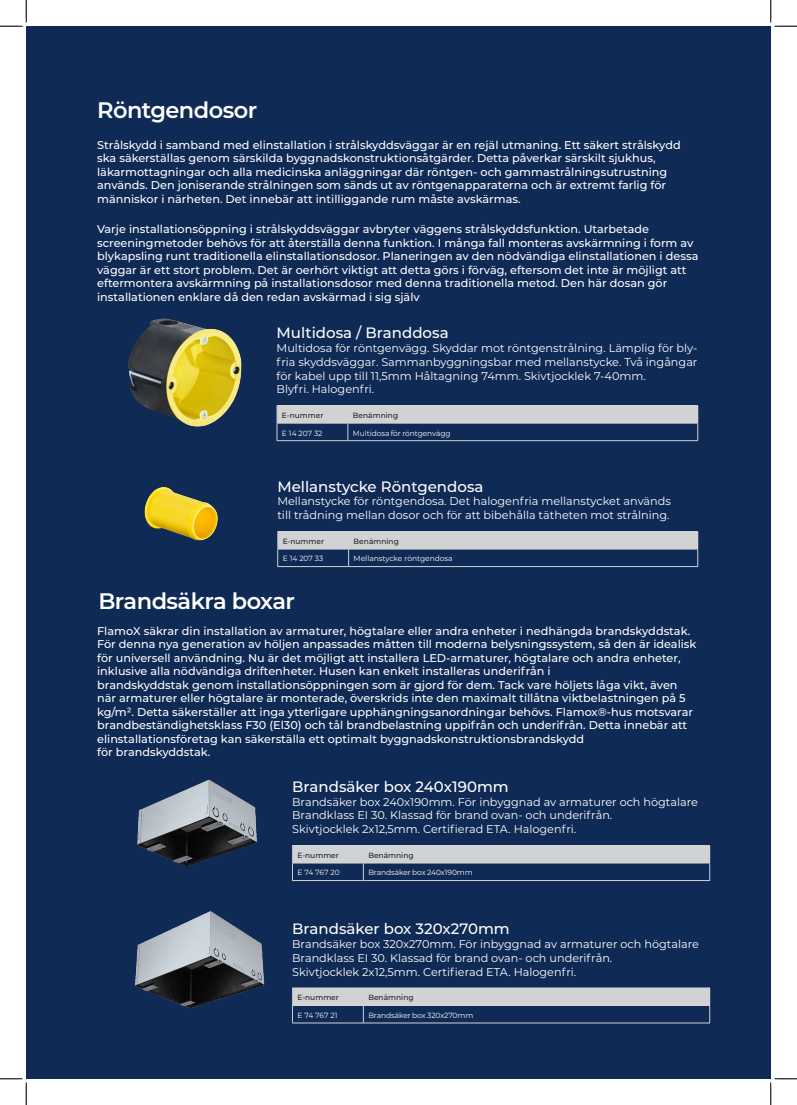
<style>
.page{position:relative;width:797px;height:1105px;background:#fff}
.page>*{position:absolute;margin:0;border:0;box-sizing:border-box;transform-origin:0 0}
.Heading_1{font:600 22.5px "Montserrat";letter-spacing:-.025em;color:#fff}
.t1{font:500 15px "Montserrat";color:#fff}
.t2{font:500 11.25px/13.5px "Montserrat";color:#fff}
.t3{font:11.25px/13.8px "Montserrat";color:#fff}
.t4{font:7.5px "Montserrat";letter-spacing:-.01em;color:#fff}
.t5{font:500 7.5px "Montserrat";color:#231f20}
</style>
<div class="page">
<div style="left:26px;top:26px;width:744px;height:1053px;background:#102a56"></div>
<div style="left:277px;top:406px;width:71px;height:17px;background:#d1d2d4"></div>
<div style="left:348px;top:406px;width:349px;height:17px;background:#d1d2d4"></div>
<hr style="left:277px;top:440px;width:71px;height:1px;background:#d1d2d4">
<hr style="left:348px;top:440px;width:350px;height:1px;background:#d1d2d4">
<hr style="left:348px;top:405px;width:350px;height:1px;background:#d1d2d4">
<svg style="left:347px;top:424px;width:1px;height:16px"></svg>
<svg style="left:697px;top:406px;width:1px;height:34px"></svg>
<hr style="left:348px;top:423px;width:350px;height:1px;background:#d1d2d4">
<svg style="left:277px;top:407px;width:1px;height:33px"></svg>
<hr style="left:277px;top:405px;width:71px;height:1px;background:#d1d2d4">
<hr style="left:277px;top:423px;width:71px;height:1px;background:#d1d2d4">
<img style="left:127px;top:318px;width:115px;height:109px">
<img style="left:144px;top:487px;width:74px;height:54px">
<div style="left:278px;top:532px;width:70px;height:17px;background:#d1d2d4"></div>
<div style="left:348px;top:532px;width:349px;height:17px;background:#d1d2d4"></div>
<hr style="left:277px;top:566px;width:71px;height:1px;background:#d1d2d4">
<hr style="left:348px;top:566px;width:350px;height:1px;background:#d1d2d4">
<hr style="left:348px;top:531px;width:350px;height:1px;background:#d1d2d4">
<svg style="left:348px;top:550px;width:1px;height:16px"></svg>
<svg style="left:697px;top:532px;width:1px;height:34px"></svg>
<hr style="left:348px;top:549px;width:350px;height:1px;background:#d1d2d4">
<svg style="left:277px;top:532px;width:1px;height:34px"></svg>
<hr style="left:277px;top:531px;width:71px;height:1px;background:#d1d2d4">
<hr style="left:277px;top:549px;width:71px;height:1px;background:#d1d2d4">
<div style="left:292px;top:845px;width:71px;height:18px;background:#d1d2d4"></div>
<div style="left:363px;top:845px;width:346px;height:18px;background:#d1d2d4"></div>
<hr style="left:292px;top:880px;width:71px;height:1px;background:#d1d2d4">
<hr style="left:363px;top:880px;width:347px;height:1px;background:#d1d2d4">
<hr style="left:363px;top:845px;width:347px;height:1px;background:#d1d2d4">
<svg style="left:363px;top:864px;width:1px;height:16px"></svg>
<svg style="left:709px;top:846px;width:1px;height:34px"></svg>
<hr style="left:363px;top:863px;width:347px;height:1px;background:#d1d2d4">
<svg style="left:292px;top:846px;width:1px;height:34px"></svg>
<hr style="left:292px;top:863px;width:71px;height:1px;background:#d1d2d4">
<img style="left:137px;top:779px;width:120px;height:88px">
<div style="left:292px;top:988px;width:71px;height:17px;background:#d1d2d4"></div>
<div style="left:363px;top:988px;width:346px;height:17px;background:#d1d2d4"></div>
<hr style="left:292px;top:1023px;width:71px;height:1px;background:#d1d2d4">
<hr style="left:363px;top:1023px;width:347px;height:1px;background:#d1d2d4">
<svg style="left:363px;top:1006px;width:1px;height:17px"></svg>
<svg style="left:709px;top:988px;width:1px;height:35px"></svg>
<hr style="left:363px;top:1005px;width:347px;height:1px;background:#d1d2d4">
<svg style="left:292px;top:989px;width:1px;height:34px"></svg>
<hr style="left:292px;top:1005px;width:71px;height:1px;background:#d1d2d4">
<img style="left:135px;top:911px;width:130px;height:98px">
<svg style="left:0;top:0;width:27px;height:27px"></svg>
<svg style="left:0;top:1078px;width:27px;height:27px"></svg>
<svg style="left:770px;top:0;width:27px;height:27px"></svg>
<svg style="left:770px;top:1078px;width:27px;height:27px"></svg>
<p class="Heading_1" style="left:97px;top:94px;width:161px">Röntgendosor</p>
<p class="t2" style="left:97px;top:138px;width:585px">Strålskydd i samband med elinstallation i strålskyddsväggar är en rejäl utmaning. Ett säkert strålskydd ska säkerställas genom särskilda byggnadskonstruktionsåtgärder. Detta påverkar särskilt sjukhus, läkarmottagningar och alla medicinska anläggningar där röntgen- och gammastrålningsutrustning används. Den joniserande strålningen som sänds ut av röntgenapparaterna och är extremt farlig för människor i närheten. Det innebär att intilliggande rum måste avskärmas.</p>
<p class="t2" style="left:97px;top:222px;width:602px">Varje installationsöppning i strålskyddsväggar avbryter väggens strålskyddsfunktion. Utarbetade screeningmetoder behövs för att återställa denna funktion. I många fall monteras avskärmning i form av blykapsling runt traditionella elinstallationsdosor. Planeringen av den nödvändiga elinstallationen i dessa väggar är ett stort problem. Det är oerhört viktigt att detta görs i förväg, eftersom det inte är möjligt att eftermontera avskärmning på installationsdosor med denna traditionella metod. Den här dosan gör installationen enklare då den redan avskärmad i sig själv</p>
<p class="t1" style="left:277px;top:322px;width:173px">Multidosa / Branddosa</p>
<p class="t3" style="left:277px;top:341px;width:422px">Multidosa för röntgenvägg. Skyddar mot röntgenstrålning. Lämplig för bly&shy;fria skyddsväggar. Sammanbyggningsbar med mellanstycke. Två ingångar för kabel upp till 11,5mm Håltagning 74mm. Skivtjocklek 7-40mm.<br>Blyfri. Halogenfri.</p>
<p class="t5" style="left:282px;top:410px;width:43px">E-nummer</p>
<p class="t5" style="left:353px;top:410px;width:47px">Benämning</p>
<p class="t4" style="left:282px;top:428px;width:42px">E 14 207 32</p>
<p class="t4" style="left:353px;top:428px;width:99px">Multidosa för röntgenvägg</p>
<p class="t1" style="left:277px;top:476px;width:207px">Mellanstycke Röntgendosa</p>
<p class="t3" style="left:277px;top:494px;width:395px">Mellanstycke för röntgendosa. Det halogenfria mellanstycket används till trådning mellan dosor och för att bibehålla tätheten mot strålning.</p>
<p class="t5" style="left:283px;top:536px;width:43px">E-nummer</p>
<p class="t5" style="left:353px;top:536px;width:47px">Benämning</p>
<p class="t4" style="left:283px;top:554px;width:42px">E 14 207 33</p>
<p class="t4" style="left:353px;top:554px;width:101px">Mellanstycke röntgendosa</p>
<p class="Heading_1" style="left:98px;top:585px;width:198px">Brandsäkra boxar</p>
<p class="t2" style="left:97px;top:623px;width:601px">FlamoX säkrar din installation av armaturer, högtalare eller andra enheter i nedhängda brandskyddstak.<br>För denna nya generation av höljen anpassades måtten till moderna belysningssystem, så den är idealisk för universell användning. Nu är det möjligt att installera LED-armaturer, högtalare och andra enheter, inklusive alla nödvändiga driftenheter. Husen kan enkelt installeras underifrån i<br>brandskyddstak genom installationsöppningen som är gjord för dem. Tack vare höljets låga vikt, även när armaturer eller högtalare är monterade, överskrids inte den maximalt tillåtna viktbelastningen på 5 kg/m². Detta säkerställer att inga ytterligare upphängningsanordningar behövs. Flamox®-hus motsvarar brandbeständighetsklass F30 (El30) och tål brandbelastning uppifrån och underifrån. Detta innebär att elinstallationsföretag kan säkerställa ett optimalt byggnadskonstruktionsbrandskydd<br>för brandskyddstak.</p>
<p class="t1" style="left:292px;top:776px;width:218px">Brandsäker box 240x190mm</p>
<p class="t3" style="left:292px;top:794px;width:407px">Brandsäker box 240x190mm. För inbyggnad av armaturer och högtalare</p>
<p class="t3" style="left:292px;top:808px;width:322px">Brandklass EI 30. Klassad för brand ovan- och underifrån.</p>
<p class="t3" style="left:292px;top:822px;width:285px">Skivtjocklek 2x12,5mm. Certifierad ETA. Halogenfri.</p>
<p class="t5" style="left:297px;top:850px;width:43px">E-nummer</p>
<p class="t5" style="left:368px;top:850px;width:47px">Benämning</p>
<p class="t4" style="left:297px;top:868px;width:44px">E 74 767 20</p>
<p class="t4" style="left:368px;top:868px;width:106px">Brandsäker box 240x190mm</p>
<p class="t1" style="left:292px;top:918px;width:219px">Brandsäker box 320x270mm</p>
<p class="t3" style="left:292px;top:937px;width:408px">Brandsäker box 320x270mm. För inbyggnad av armaturer och högtalare</p>
<p class="t3" style="left:292px;top:950px;width:322px">Brandklass EI 30. Klassad för brand ovan- och underifrån.<br>Skivtjocklek 2x12,5mm. Certifierad ETA. Halogenfri.</p>
<p class="t5" style="left:297px;top:992px;width:43px">E-nummer</p>
<p class="t5" style="left:368px;top:992px;width:47px">Benämning</p>
<p class="t4" style="left:297px;top:1010px;width:41px">E 74 767 21</p>
<p class="t4" style="left:368px;top:1010px;width:106px">Brandsäker box 320x270mm</p>
</div>
